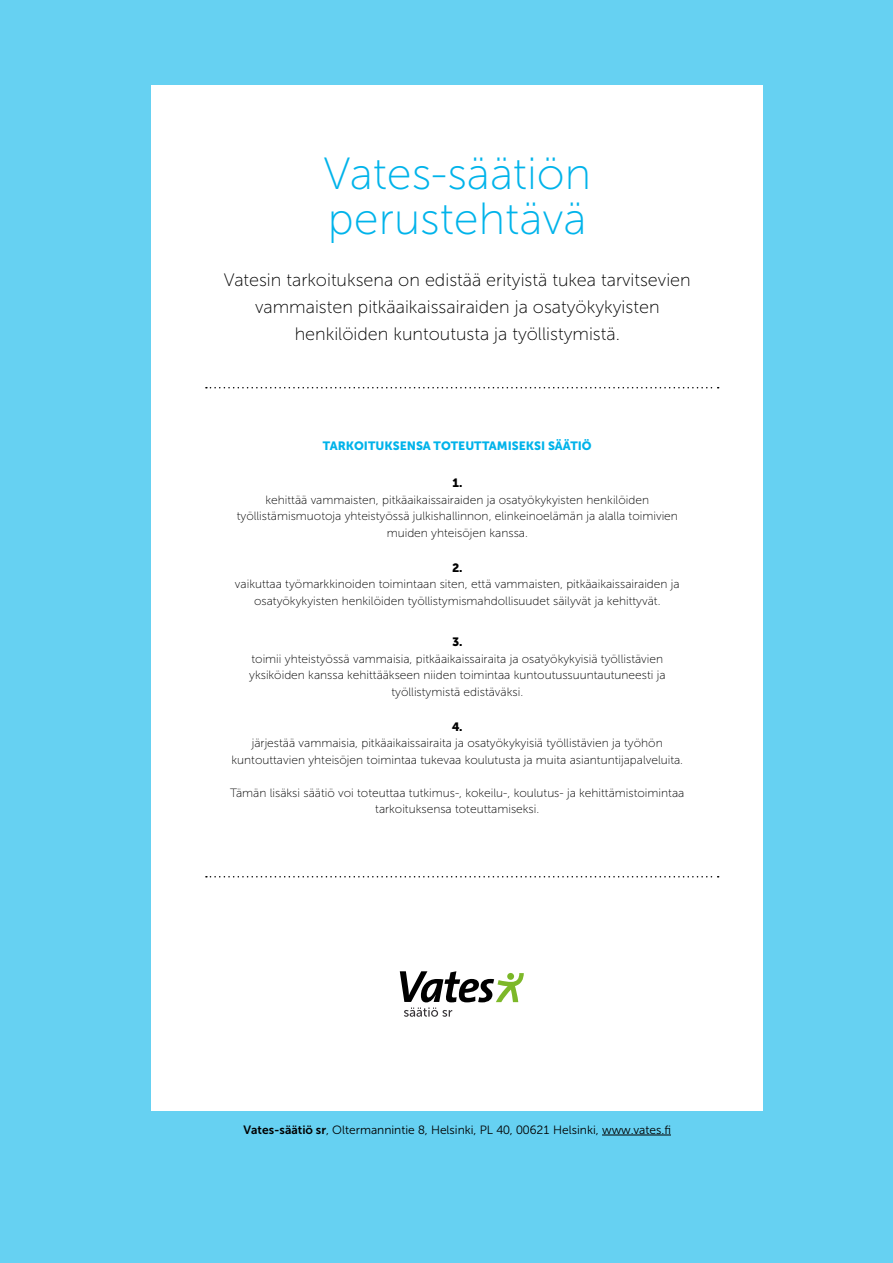
<style>
.page{position:relative;width:893px;height:1263px;background:#66d1f2}
.page>*{position:absolute;margin:0;border:0;box-sizing:border-box;transform-origin:0 0}
.t1{font:45px/45px "Museo Sans 100";color:#00b3ea}
.t2{font:18px/27px "Museo Sans 100";color:#000;text-align:center}
.t3{font:12px/16.5px "Museo Sans 100";color:#000;text-align:center}
.t4{font:12px "Museo Sans 300";color:#000}
.t5{font:12px "Museo Sans 900";color:#00b3ea}
.t6{font:12px "Museo Sans 900";color:#000}
.s1{font-family:"Museo Sans 700"}
</style>
<div class="page">
<div style="left:152px;top:86px;width:611px;height:1025px;background:#fff"></div>
<svg style="left:206px;top:876px;width:513px;height:1px"></svg>
<svg style="left:206px;top:387px;width:513px;height:1px"></svg>
<hr style="left:602px;top:1135px;width:69px;height:1px;background:#000">
<svg style="left:400px;top:971px;width:124px;height:46px"></svg>
<h1 class="t1" style="left:323px;top:151px;width:269px">Vates-säätiön perustehtävä</h1>
<h2 class="t2" style="left:224px;top:266px;width:468px">Vatesin tarkoituksena on edistää erityistä tukea tarvitsevien vammaisten pitkäaikaissairaiden ja osatyökykyisten henkilöiden kuntoutusta ja työllistymistä.</h2>
<p class="t5" style="left:323px;top:439px;width:270px">TARKOITUKSENSA TOTEUTTAMISEKSI SÄÄTIÖ</p>
<p class="t6" style="left:452px;top:476px;width:12px">1.</p>
<p class="t3" style="left:237px;top:492px;width:443px">kehittää vammaisten, pitkäaikaissairaiden ja osatyökykyisten henkilöiden työllistämismuotoja yhteistyössä julkishallinnon, elinkeinoelämän ja alalla toimivien muiden yhteisöjen kanssa.</p>
<p class="t6" style="left:452px;top:560px;width:12px">2.</p>
<p class="t3" style="left:235px;top:576px;width:446px">vaikuttaa työmarkkinoiden toimintaan siten, että vammaisten, pitkäaikaissairaiden ja osatyökykyisten henkilöiden työllistymismahdollisuudet säilyvät ja kehittyvät.</p>
<p class="t6" style="left:452px;top:635px;width:12px">3.</p>
<p class="t3" style="left:249px;top:651px;width:418px">toimii yhteistyössä vammaisia, pitkäaikaissairaita ja osatyökykyisiä työllistävien yksiköiden kanssa kehittääkseen niiden toimintaa kuntoutussuuntautuneesti ja työllistymistä edistäväksi.</p>
<p class="t6" style="left:452px;top:719px;width:12px">4.</p>
<p class="t3" style="left:231px;top:735px;width:453px">järjestää vammaisia, pitkäaikaissairaita ja osatyökykyisiä työllistävien ja työhön kuntouttavien yhteisöjen toimintaa tukevaa koulutusta ja muita asiantuntijapalveluita.</p>
<p class="t3" style="left:230px;top:784px;width:455px">Tämän lisäksi säätiö voi toteuttaa tutkimus-, kokeilu-, koulutus- ja kehittämistoimintaa tarkoituksensa toteuttamiseksi.</p>
<p class="t4" style="left:244px;top:1123px;width:429px"><span class="s1">Vates-säätiö sr</span>, Oltermannintie 8, Helsinki, PL 40, 00621 Helsinki, www.vates.fi</p>
</div>
